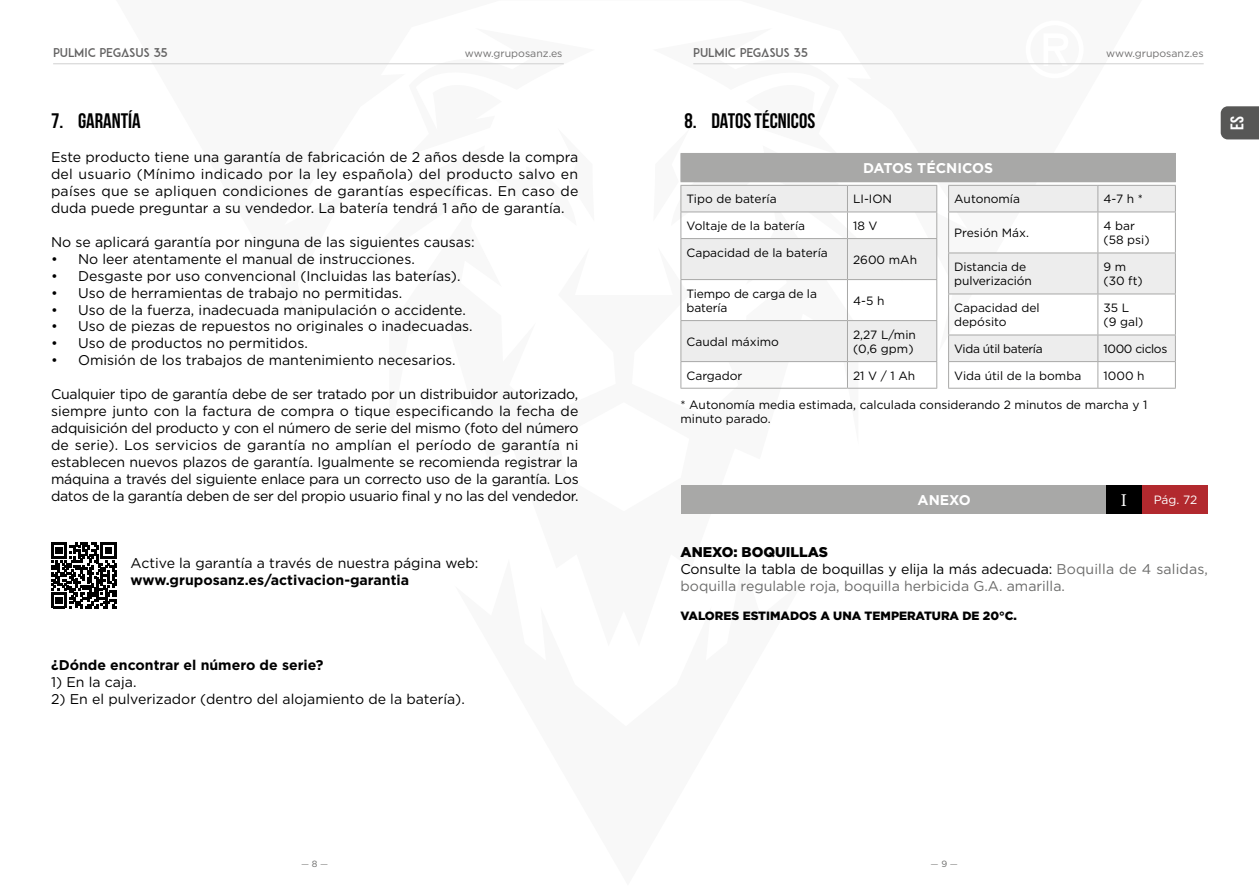
<style>
.page{position:relative;width:1259px;height:893px;background:#fff}
.page>*{position:absolute;margin:0;border:0;box-sizing:border-box;transform-origin:0 0}
.t1{font:21px "Bebas Neue";color:#000}
.t2{font:18.3px "Bebas Neue";color:#fff}
.t3{font:18px "Minion Pro";color:#fff}
.t4{font:14.1px/17px "Gotham";color:#000;text-align:justify}
.t5{font:700 14.1px "Gotham";color:#000}
.t6{font:14.1px "Gotham Pro";color:#6b6b6a}
.t7{font:700 14.1px "Gotham";color:#fff}
.t8{font:900 14.1px "Gotham Pro";color:#000}
.t9{font:12px/14.4px "Gotham";color:#000}
.t10{font:900 12px "Gotham";color:#000}
.t11{font:12px "Tamer";letter-spacing:-.005em;color:#646363}
.t12{font:12px "Gotham";letter-spacing:-.03em;color:#000}
.t13{font:12px "Gotham";color:#fff}
.t14{font:10.5px "Gotham";color:#706f6f}
.t15{font:300 9px "Gotham";color:#6b6b6a}
.s1{font-family:"Gotham Pro";color:#6b6b6a}
.s2{font-weight:400}
</style>
<div class="page">
<hr style="left:53px;top:63px;width:511px;height:1px;background:#d0d0d0">
<hr style="left:693px;top:63px;width:510px;height:1px;background:#d0d0d0">
<svg style="left:1220px;top:106px;width:39px;height:33px"></svg>
<svg style="left:51px;top:543px;width:66px;height:65px"></svg>
<div style="left:681px;top:153px;width:494px;height:29px;background:#a8a8a7"></div>
<svg style="left:948px;top:154px;width:228px;height:234px"></svg>
<hr style="left:948px;top:388px;width:150px;height:1px;background:#a8a8a7">
<hr style="left:1098px;top:388px;width:77px;height:1px;background:#a8a8a7">
<svg style="left:680px;top:63px;width:257px;height:218px"></svg>
<hr style="left:680px;top:238px;width:167px;height:1px;background:#a8a8a7">
<hr style="left:680px;top:239px;width:1px;height:40px;background:#a8a8a7">
<hr style="left:847px;top:238px;width:90px;height:1px;background:#a8a8a7">
<hr style="left:847px;top:239px;width:1px;height:40px;background:#a8a8a7">
<hr style="left:936px;top:239px;width:1px;height:40px;background:#a8a8a7">
<hr style="left:680px;top:279px;width:167px;height:1px;background:#a8a8a7">
<hr style="left:680px;top:280px;width:1px;height:40px;background:#a8a8a7">
<hr style="left:847px;top:279px;width:90px;height:1px;background:#a8a8a7">
<hr style="left:847px;top:280px;width:1px;height:40px;background:#a8a8a7">
<hr style="left:936px;top:280px;width:1px;height:40px;background:#a8a8a7">
<hr style="left:680px;top:320px;width:167px;height:1px;background:#a8a8a7">
<hr style="left:847px;top:320px;width:90px;height:1px;background:#a8a8a7">
<svg style="left:680px;top:321px;width:257px;height:67px"></svg>
<hr style="left:680px;top:388px;width:167px;height:1px;background:#a8a8a7">
<hr style="left:847px;top:388px;width:90px;height:1px;background:#a8a8a7">
<div style="left:681px;top:485px;width:527px;height:28px;background:#a8a8a7"></div>
<div style="left:1141px;top:485px;width:67px;height:28px;background:#b2292e"></div>
<div style="left:1106px;top:485px;width:35px;height:28px;background:#000"></div>
<p class="t11" style="left:53px;top:46px;width:116px">PULMIC PEGASUS 35</p>
<p class="t14" style="left:465px;top:46px;width:99px">www.gruposanz.es</p>
<p class="t11" style="left:693px;top:46px;width:116px">PULMIC PEGASUS 35</p>
<p class="t14" style="left:1106px;top:46px;width:99px">www.gruposanz.es</p>
<h1 class="t1" style="left:51px;top:110px;width:91px">7. GARANTÍA</h1>
<p class="t4" style="left:51px;top:149px;width:529px">Este producto tiene una garantía de fabricación de 2 años desde la compra del usuario (Mínimo indicado por la ley española) del producto salvo en países que se apliquen condiciones de garantías específicas. En caso de duda puede preguntar a su vendedor. La batería tendrá 1 año de garantía.</p>
<p class="t4" style="left:51px;top:233px;width:425px">No se aplicará garantía por ninguna de las siguientes causas:</p>
<p class="t4" style="left:51px;top:250px;width:365px">• No leer atentamente el manual de instrucciones.</p>
<p class="t4" style="left:51px;top:267px;width:411px">• Desgaste por uso convencional (Incluidas las baterías).</p>
<p class="t4" style="left:51px;top:284px;width:353px">• Uso de herramientas de trabajo no permitidas.</p>
<p class="t4" style="left:51px;top:301px;width:416px">• Uso de la fuerza, inadecuada manipulación o accidente.</p>
<p class="t4" style="left:51px;top:318px;width:423px">• Uso de piezas de repuestos no originales o inadecuadas.</p>
<p class="t4" style="left:51px;top:335px;width:258px">• Uso de productos no permitidos.</p>
<p class="t4" style="left:51px;top:352px;width:406px">• Omisión de los trabajos de mantenimiento necesarios.</p>
<p class="t4" style="left:51px;top:385px;width:529px">Cualquier tipo de garantía debe de ser tratado por un distribuidor autorizado, siempre junto con la factura de compra o tique especificando la fecha de adquisición del producto y con el número de serie del mismo (foto del número de serie). Los servicios de garantía no amplían el período de garantía ni establecen nuevos plazos de garantía. Igualmente se recomienda registrar la máquina a través del siguiente enlace para un correcto uso de la garantía. Los datos de la garantía deben de ser del propio usuario final y no las del vendedor.</p>
<p class="t4" style="left:131px;top:555px;width:349px">Active la garantía a través de nuestra página web:</p>
<p class="t5" style="left:131px;top:571px;width:280px">www.gruposanz.es/activacion-garantia</p>
<p class="t5" style="left:51px;top:656px;width:274px">¿Dónde encontrar el número de serie?</p>
<p class="t4" style="left:51px;top:673px;width:87px">1) En la caja.</p>
<p class="t4" style="left:51px;top:690px;width:415px">2) En el pulverizador (dentro del alojamiento de la batería).</p>
<h1 class="t1" style="left:684px;top:110px;width:132px">8. DATOS TÉCNICOS</h1>
<p class="t7" style="left:863px;top:159px;width:132px">DATOS TÉCNICOS</p>
<p class="t9" style="left:686px;top:192px;width:92px">Tipo de batería</p>
<p class="t9" style="left:853px;top:192px;width:40px">LI-ION</p>
<p class="t9" style="left:686px;top:218px;width:120px">Voltaje de la batería</p>
<p class="t9" style="left:853px;top:218px;width:26px">18 V</p>
<p class="t9" style="left:686px;top:245px;width:143px">Capacidad de la batería</p>
<p class="t9" style="left:853px;top:252px;width:65px">2600 mAh</p>
<p class="t9" style="left:686px;top:286px;width:132px">Tiempo de carga de la batería</p>
<p class="t9" style="left:853px;top:293px;width:33px">4-5 h</p>
<p class="t9" style="left:686px;top:334px;width:94px">Caudal máximo</p>
<p class="t9" style="left:853px;top:327px;width:64px">2,27 L/min (0,6 gpm)</p>
<p class="t9" style="left:686px;top:368px;width:57px">Cargador</p>
<p class="t9" style="left:853px;top:368px;width:64px">21 V / 1 Ah</p>
<p class="t9" style="left:680px;top:397px;width:468px">* Autonomía media estimada, calculada considerando 2 minutos de marcha y 1 minuto parado.</p>
<p class="t9" style="left:954px;top:192px;width:67px">Autonomía</p>
<p class="t9" style="left:1103px;top:192px;width:41px">4-7 h *</p>
<p class="t9" style="left:954px;top:226px;width:76px">Presión Máx.</p>
<p class="t9" style="left:1103px;top:218px;width:48px">4 bar (58 psi)</p>
<p class="t9" style="left:954px;top:259px;width:79px">Distancia de pulverización</p>
<p class="t9" style="left:1103px;top:259px;width:41px">9 m (30 ft)</p>
<p class="t9" style="left:954px;top:300px;width:87px">Capacidad del depósito</p>
<p class="t9" style="left:1103px;top:300px;width:41px">35 L (9 gal)</p>
<p class="t12" style="left:954px;top:341px;width:90px">Vida útil batería</p>
<p class="t12" style="left:1103px;top:341px;width:65px">1000 ciclos</p>
<p class="t9" style="left:954px;top:368px;width:129px">Vida útil de la bomba</p>
<p class="t9" style="left:1103px;top:368px;width:43px">1000 h</p>
<p class="t7" style="left:917px;top:491px;width:55px">ANEXO</p>
<p class="t3" style="left:1120px;top:488px;width:8px">I</p>
<p class="t13" style="left:1153px;top:492px;width:45px">Pág. 72</p>
<p class="t8" style="left:680px;top:544px;width:149px">ANEXO: BOQUILLAS</p>
<p class="t4" style="left:680px;top:560px;width:529px">Consulte la tabla de boquillas y elija la más adecuada: <span class="s1">Boquilla de 4 salidas,</span></p>
<p class="t6" style="left:680px;top:578px;width:386px">boquilla regulable roja, boquilla herbicida G.A. amarilla.</p>
<p class="t10" style="left:680px;top:607px;width:338px">VALORES ESTIMADOS A UNA TEMPERATURA DE 20°C.</p>
<p class="t2" style="left:1227px;top:130px;width:15px;rotate:-90deg">ES</p>
<p class="t15" style="left:301px;top:858px;width:29px">— <span class="s2">8</span> —</p>
<p class="t15" style="left:930px;top:858px;width:29px">— <span class="s2">9</span> —</p>
</div>
